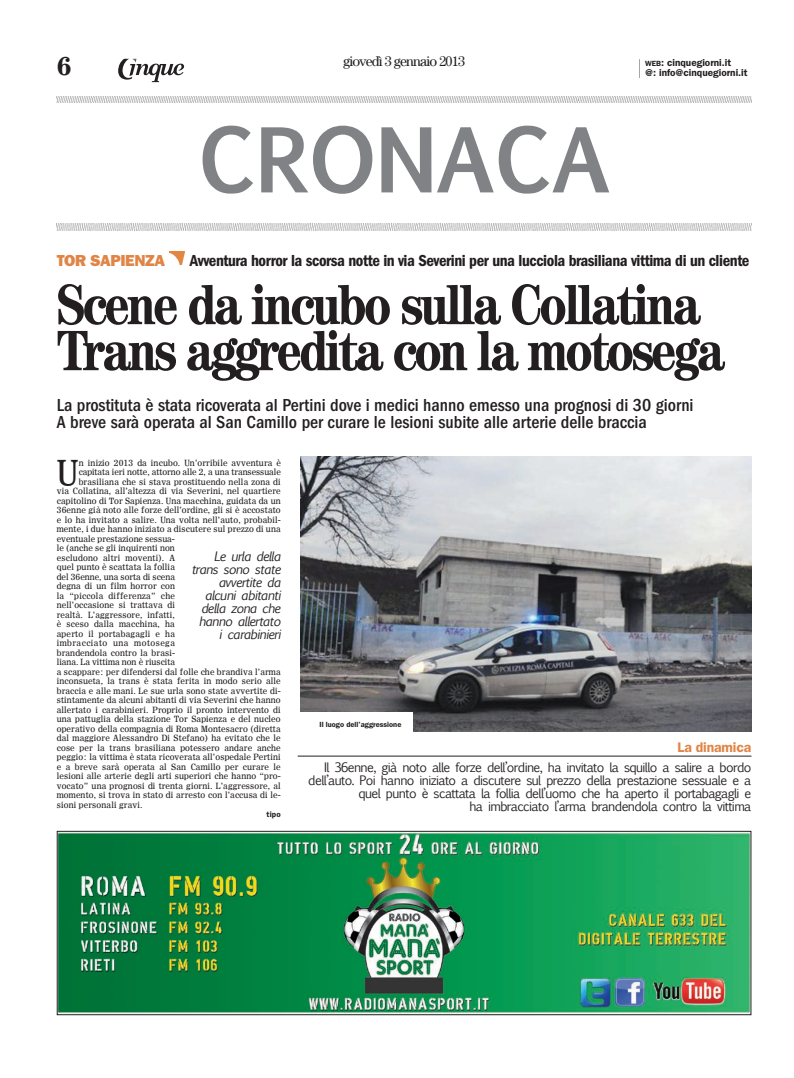
<style>
.page{position:relative;width:794px;height:1078px;background:#fff}
.page>*{position:absolute;margin:0;border:0;box-sizing:border-box;transform-origin:0 0}
.t1{font:700 85px "Euphemia UCAS";letter-spacing:-.02em;color:#808285}
.t2{font:700 condensed 57px/46px "Century LT";letter-spacing:-.045em;color:#231f20}
.t3{font:32.1px "Excelsior Insertio LT";color:#231f20}
.t4{font:700 26px "Century LT";color:#231f20}
.t5{font:500 condensed 18px/17px "ITC Franklin Gothic Std";color:#231f20}
.t6{font:16.5px "ITC Franklin Gothic Std Dm Cd";letter-spacing:-.025em;color:#231f20}
.t7{font:16px "ITC Franklin Gothic Std Hvy";letter-spacing:-.025em;color:#e08545}
.t8{font:14px "Century LT";letter-spacing:-.055em;color:#231f20}
.t9{font:600 14px "ITC Franklin Gothic Std";letter-spacing:-.01em;color:#e08545}
.t10{font:12.5px/13px "Euphemia UCAS";letter-spacing:-.05em;color:#231f20;text-align:right}
.t11{font:italic 12.5px/13px "Euphemia UCAS";letter-spacing:-.05em;color:#231f20;text-align:right}
.t12{font:600 10px/9.5px "ITC Franklin Gothic Std";color:#231f20}
.t13{font:8px "Excelsior Insertio LT";letter-spacing:.015em;color:#231f20}
.t14{font:8px "Excelsior Insertio LT";letter-spacing:-.005em;color:#231f20}
.t15{font:8px "Excelsior Insertio LT";letter-spacing:.055em;color:#231f20}
.t16{font:600 8px "ITC Franklin Gothic Std";color:#231f20}
.t17{font:600 7.5px "ITC Franklin Gothic Std";color:#231f20}
.s1{font-size:7.5px}
</style>
<div class="page">
<svg style="left:118px;top:59px;width:66px;height:23px"></svg>
<svg style="left:639px;top:59px;width:1px;height:19px"></svg>
<img style="left:57px;top:96px;width:694px;height:6px">
<img style="left:57px;top:224px;width:694px;height:6px">
<img style="left:169px;top:251px;width:15px;height:13px">
<hr style="left:298px;top:755px;width:453px;height:1px;background:#231f20">
<img style="left:59px;top:832px;width:690px;height:180px">
<div style="left:57px;top:830px;width:694px;height:184px;border:1px solid #231f20"></div>
<img style="left:300px;top:456px;width:451px;height:275px">
<div style="left:300px;top:712px;width:112px;height:19px;background:#fff"></div>
<h3 class="t8" style="left:343px;top:53px;width:123px">giovedì 3 gennaio 2013</h3>
<h3 class="t4" style="left:57px;top:50px;width:16px">6</h3>
<p class="t12" style="left:645px;top:59px;width:104px"><span class="s1">WEB</span>: cinquegiorni.it<br>@: info@cinquegiorni.it</p>
<h1 class="t1" style="left:197px;top:99px;width:415px">CRONACA</h1>
<h3 class="t7" style="left:57px;top:255px;width:110px">TOR SAPIENZA</h3>
<h3 class="t6" style="left:190px;top:255px;width:561px">Avventura horror la scorsa notte in via Severini per una lucciola brasiliana vittima di un cliente</h3>
<h2 class="t2" style="left:57px;top:281px;width:670px">Scene da incubo sulla Collatina<br>Trans aggredita con la motosega</h2>
<h3 class="t5" style="left:57px;top:397px;width:638px">La prostituta è stata ricoverata al Pertini dove i medici hanno emesso una prognosi di 30 giorni<br>A breve sarà operata al San Camillo per curare le lesioni subite alle arterie delle braccia</h3>
<h3 class="t3" style="left:57px;top:452px;width:23px">U</h3>
<p class="t13" style="left:79px;top:457px;width:203px">n inizio 2013 da incubo. Un’orribile avventura è</p>
<p class="t14" style="left:79px;top:467px;width:204px">capitata ieri notte, attorno alle 2, a una transessuale</p>
<p class="t13" style="left:79px;top:476px;width:203px">brasiliana che si stava prostituendo nella zona di</p>
<p class="t13" style="left:57px;top:486px;width:225px">via Collatina, all’altezza di via Severini, nel quartiere</p>
<p class="t13" style="left:57px;top:495px;width:225px">capitolino di Tor Sapienza. Una macchina, guidata da un</p>
<p class="t13" style="left:57px;top:505px;width:225px">36enne già noto alle forze dell’ordine, gli si è accostato</p>
<p class="t13" style="left:57px;top:514px;width:225px">e lo ha invitato a salire. Una volta nell’auto, probabil-</p>
<p class="t13" style="left:57px;top:524px;width:225px">mente, i due hanno iniziato a discutere sul prezzo di una</p>
<p class="t13" style="left:57px;top:533px;width:120px">eventuale prestazione sessua-</p>
<p class="t13" style="left:57px;top:543px;width:120px">le (anche se gli inquirenti non</p>
<p class="t13" style="left:57px;top:552px;width:120px">escludono altri moventi). A</p>
<p class="t13" style="left:57px;top:562px;width:120px">quel punto è scattata la follia</p>
<p class="t13" style="left:57px;top:571px;width:120px">del 36enne, una sorta di scena</p>
<p class="t13" style="left:57px;top:581px;width:120px">degna di un film horror con</p>
<p class="t13" style="left:57px;top:590px;width:120px">la “piccola differenza” che</p>
<p class="t13" style="left:57px;top:600px;width:120px">nell’occasione si trattava di</p>
<p class="t13" style="left:57px;top:609px;width:120px">realtà. L’aggressore, infatti,</p>
<p class="t13" style="left:57px;top:619px;width:120px">è sceso dalla macchina, ha</p>
<p class="t13" style="left:57px;top:628px;width:120px">aperto il portabagagli e ha</p>
<p class="t15" style="left:57px;top:638px;width:120px">imbracciato una motosega</p>
<p class="t13" style="left:57px;top:647px;width:120px">brandendola contro la brasi-</p>
<p class="t13" style="left:57px;top:657px;width:120px">liana. La vittima non è riuscita</p>
<p class="t13" style="left:57px;top:666px;width:225px">a scappare: per difendersi dal folle che brandiva l’arma</p>
<p class="t13" style="left:57px;top:676px;width:225px">inconsueta, la trans è stata ferita in modo serio alle</p>
<p class="t13" style="left:57px;top:685px;width:225px">braccia e alle mani. Le sue urla sono state avvertite di-</p>
<p class="t13" style="left:57px;top:695px;width:225px">stintamente da alcuni abitanti di via Severini che hanno</p>
<p class="t13" style="left:57px;top:704px;width:225px">allertato i carabinieri. Proprio il pronto intervento di</p>
<p class="t13" style="left:57px;top:714px;width:225px">una pattuglia della stazione Tor Sapienza e del nucleo</p>
<p class="t13" style="left:57px;top:723px;width:225px">operativo della compagnia di Roma Montesacro (diretta</p>
<p class="t13" style="left:57px;top:733px;width:225px">dal maggiore Alessandro Di Stefano) ha evitato che le</p>
<p class="t13" style="left:57px;top:742px;width:225px">cose per la trans brasiliana potessero andare anche</p>
<p class="t13" style="left:57px;top:752px;width:225px">peggio: la vittima è stata ricoverata all’ospedale Pertini</p>
<p class="t13" style="left:57px;top:761px;width:225px">e a breve sarà operata al San Camillo per curare le</p>
<p class="t13" style="left:57px;top:771px;width:225px">lesioni alle arterie degli arti superiori che hanno “pro-</p>
<p class="t13" style="left:57px;top:780px;width:225px">vocato” una prognosi di trenta giorni. L’aggressore, al</p>
<p class="t13" style="left:57px;top:790px;width:225px">momento, si trova in stato di arresto con l’accusa di le-</p>
<p class="t13" style="left:57px;top:799px;width:87px">sioni personali gravi.</p>
<p class="t16" style="left:267px;top:811px;width:16px">tipo</p>
<h3 class="t11" style="left:191px;top:548px;width:91px">Le urla della trans sono state avvertite da alcuni abitanti della zona che hanno allertato<br>i carabinieri</h3>
<p class="t17" style="left:319px;top:722px;width:83px">Il luogo dell’aggressione</p>
<h3 class="t9" style="left:677px;top:742px;width:75px">La dinamica</h3>
<p class="t10" style="left:308px;top:759px;width:444px">Il 36enne, già noto alle forze dell’ordine, ha invitato la squillo a salire a bordo dell’auto. Poi hanno iniziato a discutere sul prezzo della prestazione sessuale e a quel punto è scattata la follia dell’uomo che ha aperto il portabagagli e<br>ha imbracciato l’arma brandendola contro la vittima</p>
</div>
